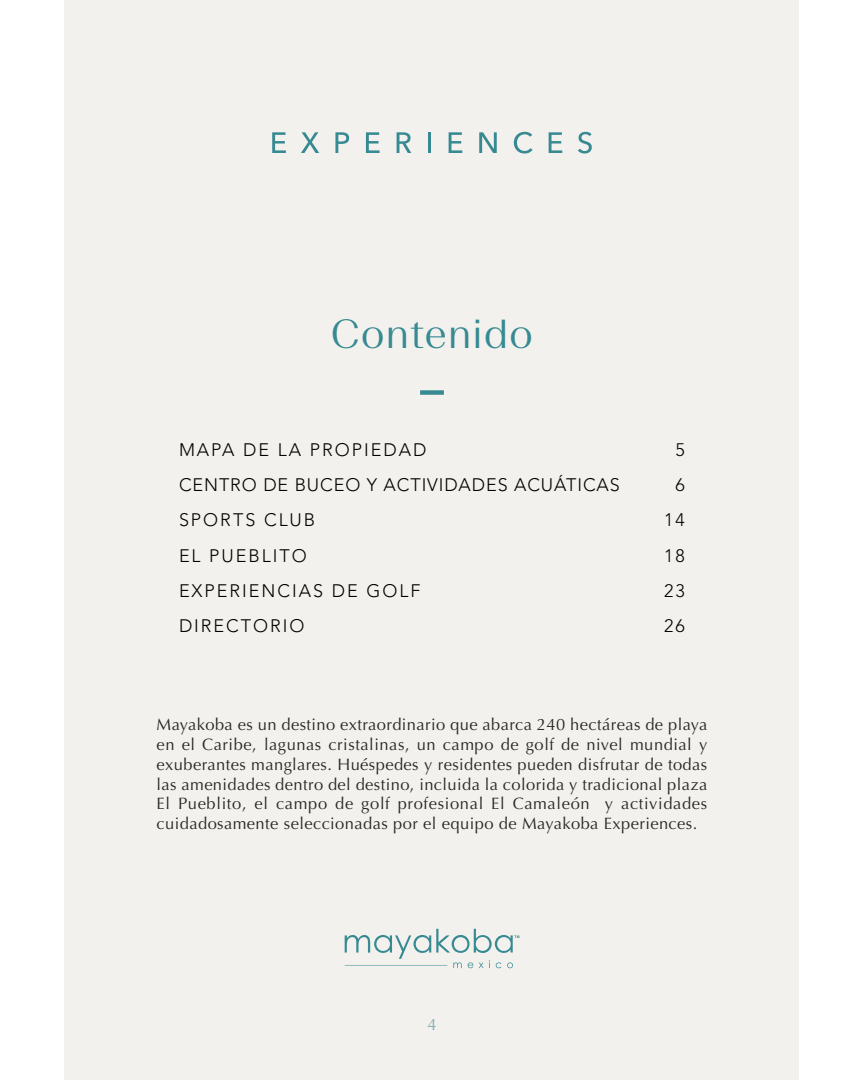
<style>
.page{position:relative;width:864px;height:1080px;background:#fff}
.page>*{position:absolute;margin:0;border:0;box-sizing:border-box;transform-origin:0 0}
.t1{font:300 40.5px "Beausite Slick";letter-spacing:.03em;color:#378a92}
.t2{font:300 18px "Avenir LT Std";letter-spacing:.11em;color:#000}
.t3{font:300 18px "Avenir LT Std";letter-spacing:.05em;color:#000}
.t4{font:16.5px/19.8px "Optima";letter-spacing:.025em;color:#282828;text-align:justify}
.t5{font:16.5px "Optima";color:#83adb5}
</style>
<div class="page">
<div style="left:65px;top:0;width:734px;height:1080px;background:#f2f1ed"></div>
<div style="left:420px;top:390px;width:24px;height:5px;background:#378a92"></div>
<svg style="left:345px;top:929px;width:174px;height:39px"></svg>
<svg style="left:272px;top:132px;width:14px;height:21px"></svg>
<svg style="left:301px;top:132px;width:18px;height:21px"></svg>
<svg style="left:335px;top:132px;width:14px;height:21px"></svg>
<svg style="left:366px;top:132px;width:14px;height:21px"></svg>
<svg style="left:397px;top:132px;width:14px;height:21px"></svg>
<hr style="left:428px;top:132px;width:2px;height:21px;background:#378a92">
<svg style="left:449px;top:132px;width:13px;height:21px"></svg>
<svg style="left:479px;top:132px;width:18px;height:21px"></svg>
<svg style="left:514px;top:132px;width:19px;height:22px"></svg>
<svg style="left:549px;top:132px;width:13px;height:21px"></svg>
<svg style="left:578px;top:132px;width:14px;height:22px"></svg>
<h1 class="t1" style="left:331px;top:307px;width:203px">Contenido</h1>
<p class="t2" style="left:179px;top:439px;width:249px">MAPA DE LA PROPIEDAD</p>
<p class="t2" style="left:676px;top:439px;width:11px">5</p>
<p class="t3" style="left:179px;top:474px;width:442px">CENTRO DE BUCEO Y ACTIVIDADES ACUÁTICAS</p>
<p class="t2" style="left:676px;top:474px;width:11px">6</p>
<p class="t2" style="left:179px;top:510px;width:138px">SPORTS CLUB</p>
<p class="t2" style="left:664px;top:510px;width:22px">14</p>
<p class="t2" style="left:179px;top:545px;width:129px">EL PUEBLITO</p>
<p class="t2" style="left:664px;top:545px;width:22px">18</p>
<p class="t2" style="left:179px;top:580px;width:243px">EXPERIENCIAS DE GOLF</p>
<p class="t2" style="left:664px;top:580px;width:22px">23</p>
<p class="t2" style="left:179px;top:615px;width:127px">DIRECTORIO</p>
<p class="t2" style="left:664px;top:615px;width:22px">26</p>
<p class="t4" style="left:157px;top:715px;width:552px">Mayakoba es un destino extraordinario que abarca 240 hectáreas de playa en el Caribe, lagunas cristalinas, un campo de golf de nivel mundial y exuberantes manglares. Huéspedes y residentes pueden disfrutar de todas las amenidades dentro del destino, incluida la colorida y tradicional plaza El Pueblito, el campo de golf profesional El Camaleón y actividades cuidadosamente seleccionadas por el equipo de Mayakoba Experiences.</p>
<p class="t5" style="left:427px;top:1015px;width:11px">4</p>
</div>
